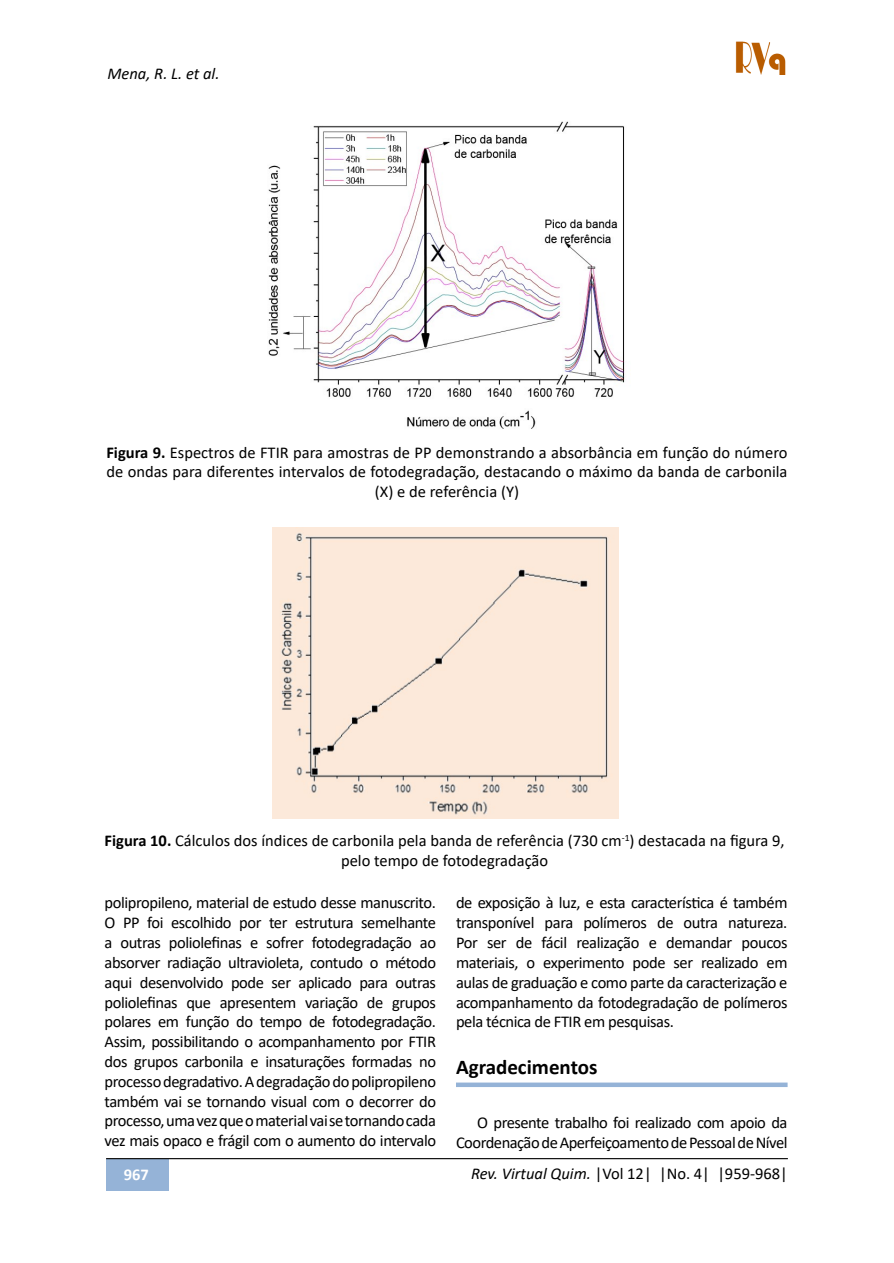
<style>
.page{position:relative;width:894px;height:1263px;background:#fff}
.page>*{position:absolute;margin:0;border:0;box-sizing:border-box;transform-origin:0 0}
.t1{font:700 21px "Calibri";color:#000}
.t2{font:16.5px/19.8px "Calibri";letter-spacing:-.01em;color:#000;text-align:center}
.t3{font:16.5px/19.8px "Calibri";letter-spacing:-.03em;color:#000;text-align:right}
.t4{font:italic 16.5px "Calibri";color:#000}
.t5{font:700 16.5px "Calibri";color:#fff}
.s1{font-weight:700}
.s2{font-style:italic}
</style>
<div class="page">
<div style="left:106px;top:1159px;width:62px;height:31px;background:#95b3d7"></div>
<img style="left:735px;top:41px;width:51px;height:34px">
<hr style="left:106px;top:1158px;width:681px;height:1px;background:#000">
<img style="left:268px;top:122px;width:357px;height:307px">
<img style="left:272px;top:527px;width:346px;height:291px">
<div style="left:456px;top:1082px;width:331px;height:5px;background:#95b3d7"></div>
<p class="t4" style="left:107px;top:62px;width:114px">Mena, R. L. et al.</p>
<p class="t2" style="left:106px;top:442px;width:682px"><span class="s1">Figura 9.</span> Espectros de FTIR para amostras de PP demonstrando a absorbância em função do número de ondas para diferentes intervalos de fotodegradação, destacando o máximo da banda de carbonila (X) e de referência (Y)</p>
<p class="t2" style="left:104px;top:830px;width:681px"><span class="s1">Figura 10.</span> Cálculos dos índices de carbonila pela banda de referência (730 cm<sup>-1</sup>) destacada na figura 9, pelo tempo de fotodegradação</p>
<p class="t2" style="left:104px;top:892px;width:333px;text-align:justify">polipropileno, material de estudo desse manuscrito.<br>O PP foi escolhido por ter estrutura semelhante a outras poliolefinas e sofrer fotodegradação ao absorver radiação ultravioleta, contudo o método aqui desenvolvido pode ser aplicado para outras poliolefinas que apresentem variação de grupos polares em função do tempo de fotodegradação.<br>Assim, possibilitando o acompanhamento por FTIR dos grupos carbonila e insaturações formadas no processo degradativo. A degradação do polipropileno também vai se tornando visual com o decorrer do processo, uma vez que o material vai se tornando cada vez mais opaco e frágil com o aumento do intervalo</p>
<p class="t2" style="left:456px;top:892px;width:333px;text-align:justify">de exposição à luz, e esta característica é também transponível para polímeros de outra natureza.<br>Por ser de fácil realização e demandar poucos materiais, o experimento pode ser realizado em aulas de graduação e como parte da caracterização e acompanhamento da fotodegradação de polímeros pela técnica de FTIR em pesquisas.</p>
<p class="t1" style="left:456px;top:1052px;width:143px">Agradecimentos</p>
<p class="t3" style="left:456px;top:1112px;width:333px">O presente trabalho foi realizado com apoio da<br>Coordenação de Aperfeiçoamento de Pessoal de Nível</p>
<p class="t5" style="left:124px;top:1162px;width:27px">967</p>
<p class="t2" style="left:471px;top:1163px;width:318px"><span class="s2">Rev. Virtual Quim.</span> |Vol 12| |No. 4| |959-968|</p>
</div>
